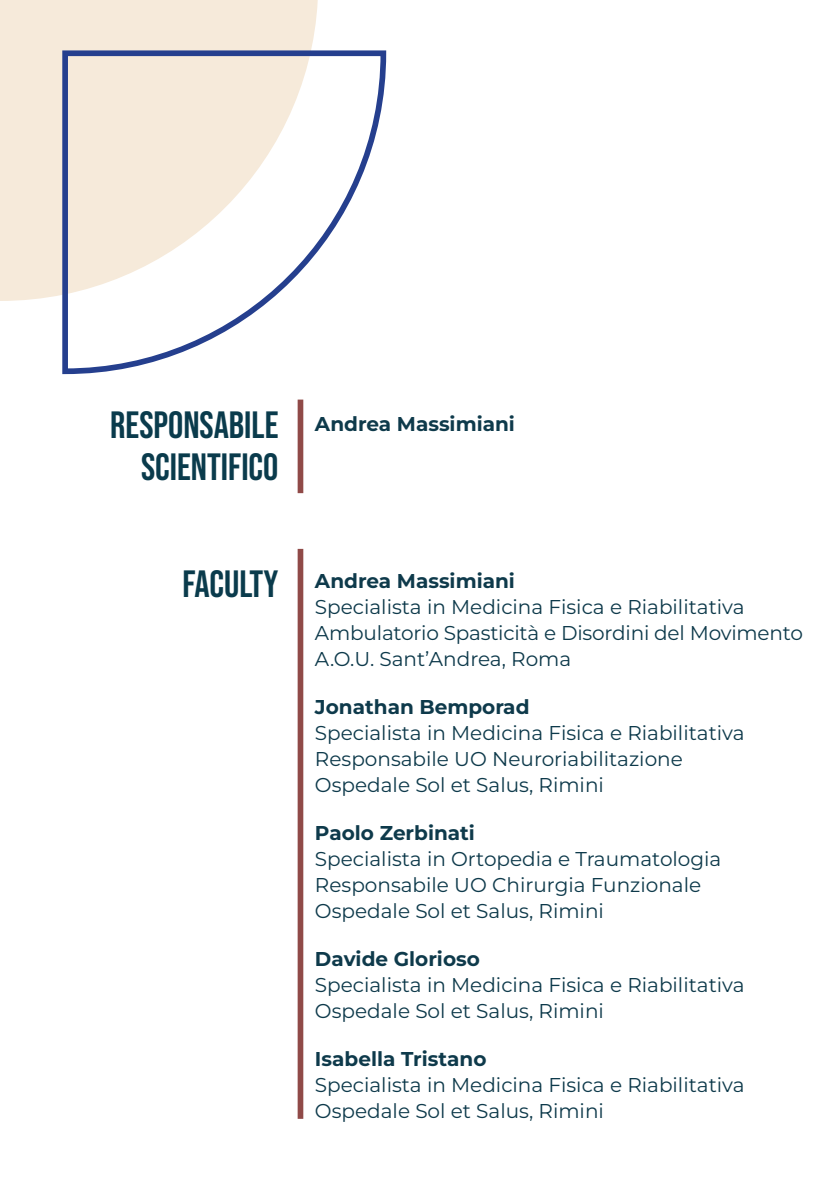
<style>
.page{position:relative;width:840px;height:1191px;background:#fff}
.page>*{position:absolute;margin:0;border:0;box-sizing:border-box;transform-origin:0 0}
.t1{font:38px "Bebas Neue";color:#0a3b4c}
.t2{font:20px "Montserrat";color:#0e3a4b}
.t3{font:700 20px "Montserrat";color:#0e3a4b}
</style>
<div class="page">
<div style="left:297px;top:399px;width:6px;height:94px;background:#904a48"></div>
<div style="left:297px;top:549px;width:6px;height:569px;background:#904a48"></div>
<div style="left:0;top:0;width:318px;height:301px;background:#f6eada"></div>
<svg style="left:59px;top:48px;width:328px;height:327px"></svg>
<p class="t1" style="left:110px;top:403px;width:170px">RESPONSABILE</p>
<p class="t1" style="left:141px;top:445px;width:139px">SCIENTIFICO</p>
<p class="t1" style="left:182px;top:563px;width:97px">FACULTY</p>
<p class="t3" style="left:315px;top:410px;width:201px">Andrea Massimiani</p>
<p class="t3" style="left:315px;top:568px;width:201px">Andrea Massimiani</p>
<p class="t2" style="left:315px;top:594px;width:431px">Specialista in Medicina Fisica e Riabilitativa</p>
<p class="t2" style="left:315px;top:620px;width:489px">Ambulatorio Spasticità e Disordini del Movimento</p>
<p class="t2" style="left:315px;top:646px;width:258px">A.O.U. Sant’Andrea, Roma</p>
<p class="t3" style="left:315px;top:694px;width:216px">Jonathan Bemporad</p>
<p class="t2" style="left:315px;top:720px;width:431px">Specialista in Medicina Fisica e Riabilitativa</p>
<p class="t2" style="left:315px;top:746px;width:369px">Responsabile UO Neuroriabilitazione</p>
<p class="t2" style="left:315px;top:772px;width:290px">Ospedale Sol et Salus, Rimini</p>
<p class="t3" style="left:315px;top:820px;width:161px">Paolo Zerbinati</p>
<p class="t2" style="left:315px;top:846px;width:407px">Specialista in Ortopedia e Traumatologia</p>
<p class="t2" style="left:315px;top:872px;width:387px">Responsabile UO Chirurgia Funzionale</p>
<p class="t2" style="left:315px;top:898px;width:290px">Ospedale Sol et Salus, Rimini</p>
<p class="t3" style="left:315px;top:946px;width:166px">Davide Glorioso</p>
<p class="t2" style="left:315px;top:972px;width:431px">Specialista in Medicina Fisica e Riabilitativa</p>
<p class="t2" style="left:315px;top:998px;width:290px">Ospedale Sol et Salus, Rimini</p>
<p class="t3" style="left:315px;top:1046px;width:173px">Isabella Tristano</p>
<p class="t2" style="left:315px;top:1072px;width:431px">Specialista in Medicina Fisica e Riabilitativa</p>
<p class="t2" style="left:315px;top:1098px;width:290px">Ospedale Sol et Salus, Rimini</p>
</div>
